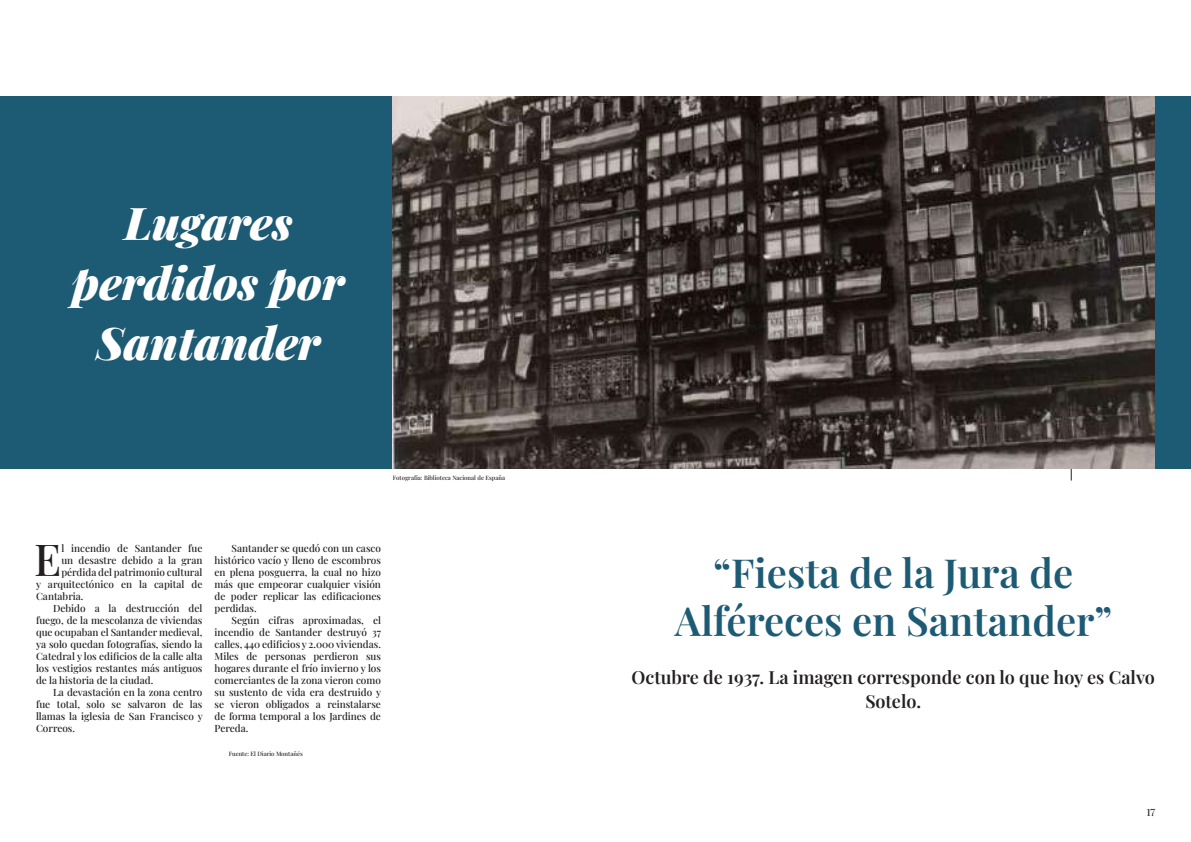
<style>
.page{position:relative;width:1191px;height:842px;background:#fff}
.page>*{position:absolute;margin:0;border:0;box-sizing:border-box;transform-origin:0 0}
.t1{font:italic 900 45px/60px "Playfair Display";color:#fff;text-align:center}
.t2{font:500 43.9px "Playfair Display";color:#231f20}
.t3{font:600 40px/48px "Playfair Display";color:#1d5b75;text-align:center}
.t4{font:600 18px/24px "Playfair Display";color:#231f20;text-align:center}
.t5{font:500 10px/12px "Playfair Display";color:#231f20;text-align:justify}
.t6{font:500 6px "Playfair Display";color:#231f20}
</style>
<div class="page">
<div style="left:0;top:96px;width:1191px;height:372px;background:#1d5b75"></div>
<hr style="left:1070px;top:434px;width:1px;height:46px;background:#231f20">
<img style="left:393px;top:96px;width:762px;height:372px">
<h1 class="t1" style="left:72px;top:189px;width:274px">Lugares perdidos por<br>Santander</h1>
<p class="t6" style="left:393px;top:473px;width:114px">Fotografía: Biblioteca Nacional de España</p>
<h2 class="t2" style="left:34px;top:525px;width:29px">E</h2>
<p class="t5" style="left:61px;top:541px;width:143px">l incendio de Santander fue</p>
<p class="t5" style="left:61px;top:553px;width:143px">un desastre debido a la gran</p>
<p class="t5" style="left:61px;top:565px;width:143px">pérdida del patrimonio cultural</p>
<p class="t5" style="left:36px;top:577px;width:168px">y arquitectónico en la capital de</p>
<p class="t5" style="left:36px;top:589px;width:49px">Cantabria.</p>
<p class="t5" style="left:53px;top:601px;width:151px">Debido a la destrucción del</p>
<p class="t5" style="left:36px;top:613px;width:168px">fuego, de la mescolanza de viviendas</p>
<p class="t5" style="left:36px;top:625px;width:168px">que ocupaban el Santander medieval,</p>
<p class="t5" style="left:36px;top:637px;width:168px">ya solo quedan fotografías, siendo la</p>
<p class="t5" style="left:36px;top:649px;width:168px">Catedral y los edificios de la calle alta</p>
<p class="t5" style="left:36px;top:661px;width:168px">los vestigios restantes más antiguos</p>
<p class="t5" style="left:36px;top:673px;width:119px">de la historia de la ciudad.</p>
<p class="t5" style="left:53px;top:685px;width:151px">La devastación en la zona centro</p>
<p class="t5" style="left:36px;top:697px;width:168px">fue total, solo se salvaron de las</p>
<p class="t5" style="left:36px;top:709px;width:168px">llamas la iglesia de San Francisco y</p>
<p class="t5" style="left:36px;top:721px;width:41px">Correos.</p>
<p class="t5" style="left:214px;top:541px;width:168px;text-indent:17px">Santander se quedó con un casco histórico vacío y lleno de escombros en plena posguerra, la cual no hizo más que empeorar cualquier visión de poder replicar las edificaciones perdidas.</p>
<p class="t5" style="left:214px;top:613px;width:168px;text-indent:17px">Según cifras aproximadas, el incendio de Santander destruyó 37 calles, 440 edificios y 2.000 viviendas.<br>Miles de personas perdieron sus hogares durante el frío invierno y los comerciantes de la zona vieron como su sustento de vida era destruido y se vieron obligados a reinstalarse de forma temporal a los Jardines de Pereda.</p>
<p class="t6" style="left:229px;top:749px;width:76px">Fuente: El Diario Montañés</p>
<h3 class="t3" style="left:675px;top:546px;width:439px">“Fiesta de la Jura de<br>Alféreces en Santander”</h3>
<h3 class="t4" style="left:631px;top:664px;width:525px">Octubre de 1937. La imagen corresponde con lo que hoy es Calvo<br>Sotelo.</h3>
<p class="t5" style="left:1146px;top:805px;width:9px">17</p>
</div>
